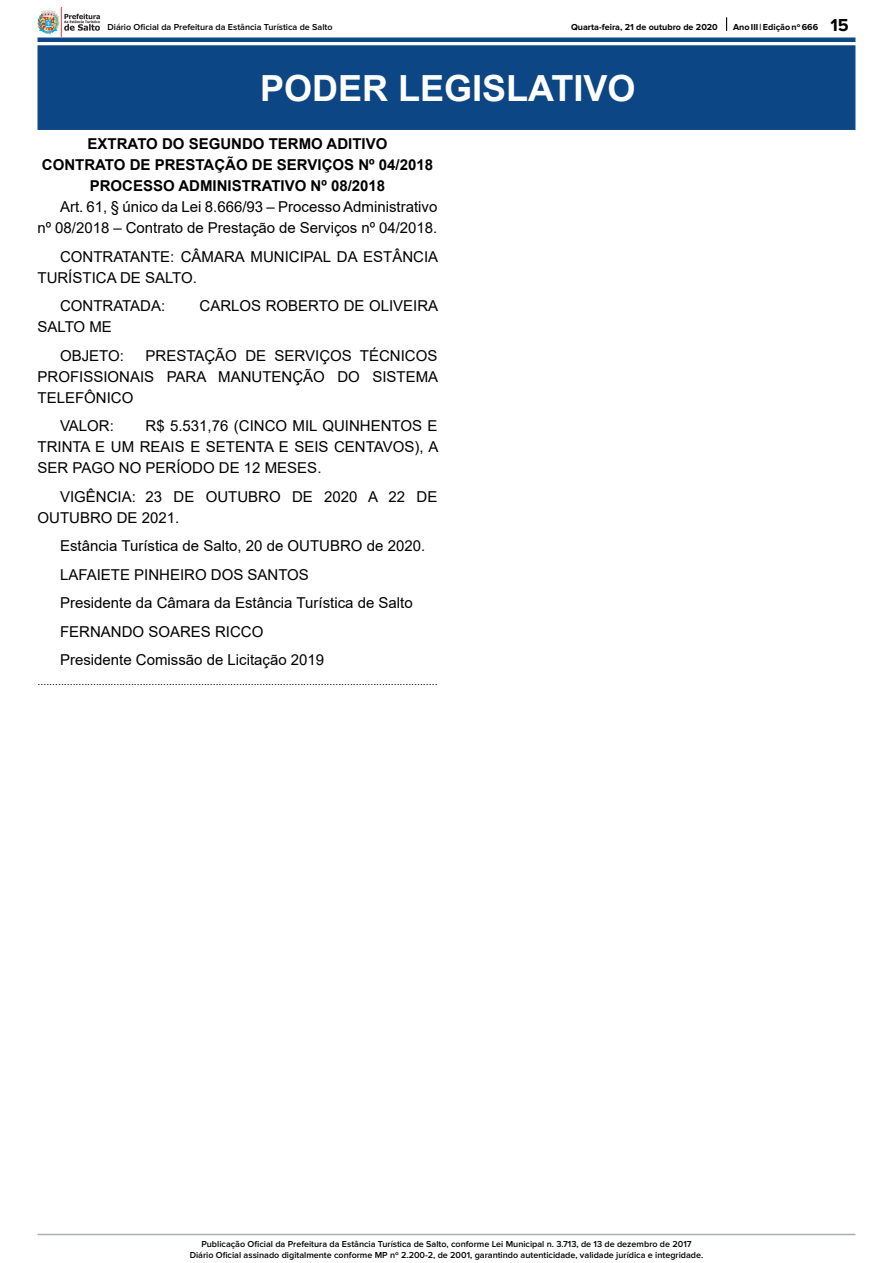
<style>
.page{position:relative;width:893px;height:1263px;background:#fff}
.page>*{position:absolute;margin:0;border:0;box-sizing:border-box;transform-origin:0 0}
.t1{font:700 36px "Arial";color:#fff}
._2_-_Corpo{font:15px/21px "Arial";color:#000}
._1_-_Cabeçalho{font:700 15px "Arial";color:#000}
._4_-_LINHA_FINAL{font:10.5px "Arial";color:#000}
.t2{font:600 9px/10.8px "Proxima Nova";color:#000;text-align:center}
.t3{font:700 9px "Proxima Nova";color:#000}
.s1{font-size:18px}
</style>
<div class="page">
<hr style="left:38px;top:38px;width:817px;height:4px;background:#0c4685">
<svg style="left:726px;top:17px;width:1px;height:14px"></svg>
<img style="left:38px;top:8px;width:62px;height:28px">
<hr style="left:37px;top:1234px;width:818px;height:1px;background:#aaacaf">
<div style="left:38px;top:45px;width:817px;height:85px;background:#0c4685;border:1px solid #0c4685"></div>
<p class="t2" style="left:107px;top:22px;width:227px">Diário Oficial da Prefeitura da Estância Turística de Salto</p>
<p class="t3" style="left:571px;top:22px;width:148px">Quarta-feira, 21 de outubro de 2020</p>
<p class="t3" style="left:733px;top:22px;width:117px">Ano III | Edição nº 666 <span class="s1">15</span></p>
<p class="t1" style="left:260px;top:63px;width:377px">PODER LEGISLATIVO</p>
<p class="_1_-_Cabeçalho" style="left:88px;top:133px;width:301px">EXTRATO DO SEGUNDO TERMO ADITIVO</p>
<p class="_1_-_Cabeçalho" style="left:42px;top:154px;width:393px">CONTRATO DE PRESTAÇÃO DE SERVIÇOS Nº 04/2018</p>
<p class="_1_-_Cabeçalho" style="left:90px;top:175px;width:297px">PROCESSO ADMINISTRATIVO Nº 08/2018</p>
<p class="_2_-_Corpo" style="left:38px;top:196px;width:401px;text-align:right">Art. 61, § único da Lei 8.666/93 – Processo Administrativo<br>nº 08/2018 – Contrato de Prestação de Serviços nº 04/2018.</p>
<p class="_2_-_Corpo" style="left:38px;top:246px;width:402px;text-indent:22px">CONTRATANTE: CÂMARA MUNICIPAL DA ESTÂNCIA<br>TURÍSTICA DE SALTO.</p>
<p class="_2_-_Corpo" style="left:60px;top:295px;width:107px">CONTRATADA:</p>
<p class="_2_-_Corpo" style="left:200px;top:295px;width:240px">CARLOS ROBERTO DE OLIVEIRA</p>
<p class="_2_-_Corpo" style="left:38px;top:316px;width:76px">SALTO ME</p>
<p class="_2_-_Corpo" style="left:60px;top:345px;width:65px">OBJETO:</p>
<p class="_2_-_Corpo" style="left:38px;top:345px;width:402px;text-align:justify;text-indent:108px">PRESTAÇÃO DE SERVIÇOS TÉCNICOS PROFISSIONAIS PARA MANUTENÇÃO DO SISTEMA TELEFÔNICO</p>
<p class="_2_-_Corpo" style="left:60px;top:415px;width:55px">VALOR:</p>
<p class="_2_-_Corpo" style="left:38px;top:415px;width:402px;text-align:justify;text-indent:108px">R$ 5.531,76 (CINCO MIL QUINHENTOS E TRINTA E UM REAIS E SETENTA E SEIS CENTAVOS), A SER PAGO NO PERÍODO DE 12 MESES.</p>
<p class="_2_-_Corpo" style="left:38px;top:486px;width:401px;text-indent:22px">VIGÊNCIA: 23 DE OUTUBRO DE 2020 A 22 DE<br>OUTUBRO DE 2021.</p>
<p class="_2_-_Corpo" style="left:60px;top:535px;width:367px">Estância Turística de Salto, 20 de OUTUBRO de 2020.</p>
<p class="_2_-_Corpo" style="left:60px;top:564px;width:250px">LAFAIETE PINHEIRO DOS SANTOS</p>
<p class="_2_-_Corpo" style="left:60px;top:592px;width:354px">Presidente da Câmara da Estância Turística de Salto</p>
<p class="_2_-_Corpo" style="left:60px;top:621px;width:205px">FERNANDO SOARES RICCO</p>
<p class="_2_-_Corpo" style="left:60px;top:649px;width:266px">Presidente Comissão de Licitação 2019</p>
<p class="_4_-_LINHA_FINAL" style="left:38px;top:674px;width:401px">.........................................................................................................................................</p>
<p class="t2" style="left:190px;top:1238px;width:515px">Publicação Oficial da Prefeitura da Estância Turística de Salto, conforme Lei Municipal n. 3.713, de 13 de dezembro de 2017<br>Diário Oficial assinado digitalmente conforme MP nº 2.200-2, de 2001, garantindo autenticidade, validade jurídica e integridade.</p>
</div>
